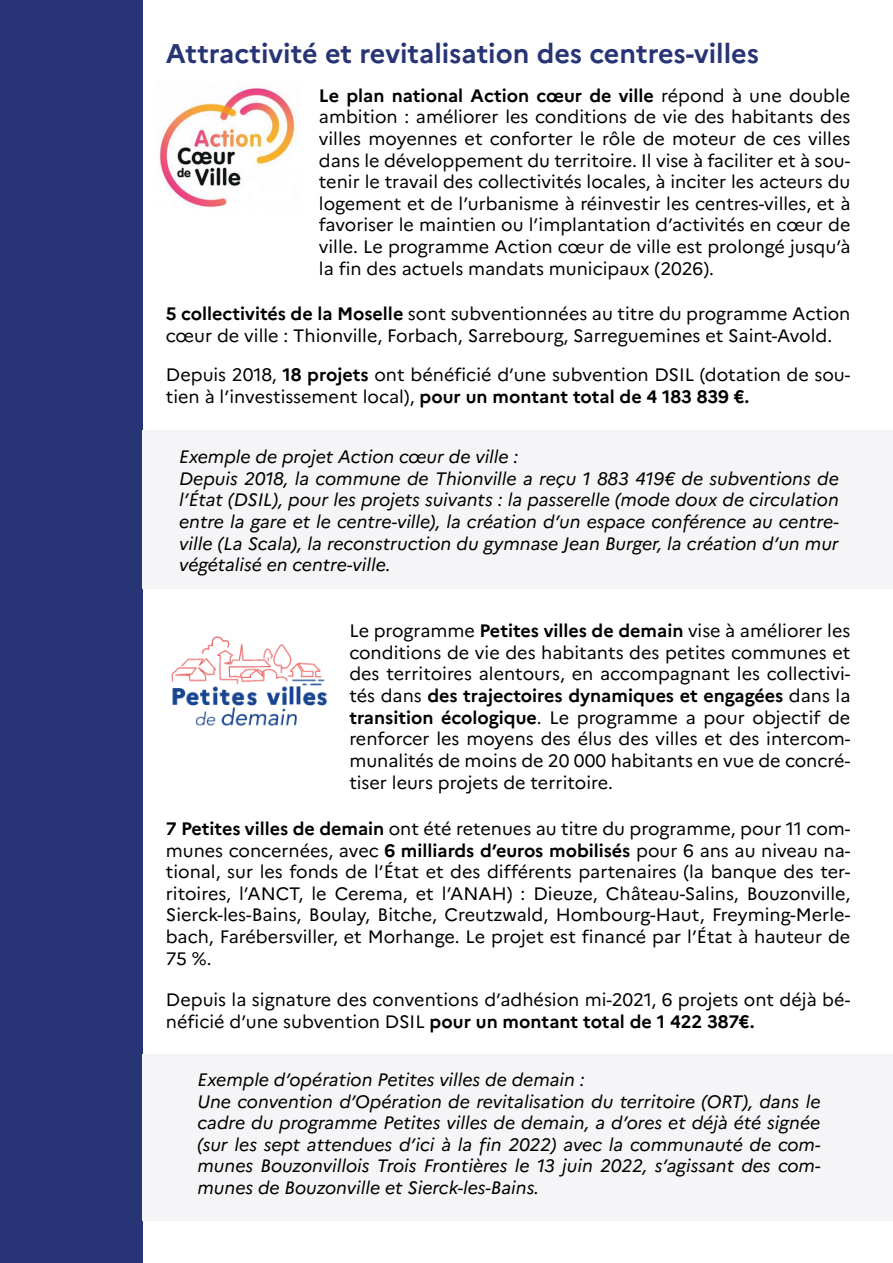
<style>
.page{position:relative;width:893px;height:1263px;background:#fff}
.page>*{position:absolute;margin:0;border:0;box-sizing:border-box;transform-origin:0 0}
.t1{font:700 27px "Marianne";color:#273475}
.t2{font:18px/21.6px "Marianne";color:#000;text-align:justify}
.t3{font:italic 18px/21.6px "Marianne";color:#000}
.s1{font-weight:700}
</style>
<div class="page">
<div style="left:0;top:0;width:142px;height:1263px;background:#273475"></div>
<img style="left:171px;top:636px;width:157px;height:90px">
<img style="left:158px;top:85px;width:139px;height:122px">
<div style="left:142px;top:1054px;width:751px;height:166px;background:#f5f4f6"></div>
<div style="left:142px;top:430px;width:751px;height:159px;background:#f5f4f6"></div>
<h1 class="t1" style="left:166px;top:37px;width:595px">Attractivité et revitalisation des centres-villes</h1>
<p class="t2" style="left:319px;top:85px;width:533px"><span class="s1">Le plan national Action cœur de ville</span> répond à une double ambition : améliorer les conditions de vie des habitants des villes moyennes et conforter le rôle de moteur de ces villes dans le développement du territoire. Il vise à faciliter et à sou&shy;tenir le travail des collectivités locales, à inciter les acteurs du logement et de l’urbanisme à réinvestir les centres-villes, et à favoriser le maintien ou l’implantation d’activités en cœur de ville. Le programme Action cœur de ville est prolongé jusqu’à la fin des actuels mandats municipaux (2026).</p>
<p class="t2" style="left:166px;top:303px;width:686px"><span class="s1">5 collectivités de la Moselle</span> sont subventionnées au titre du programme Action cœur de ville : Thionville, Forbach, Sarrebourg, Sarreguemines et Saint-Avold.</p>
<p class="t2" style="left:166px;top:364px;width:686px">Depuis 2018, <span class="s1">18 projets</span> ont bénéficié d’une subvention DSIL (dotation de sou&shy;tien à l’investissement local), <span class="s1">pour un montant total de 4 183 839 €.</span></p>
<p class="t3" style="left:179px;top:446px;width:661px">Exemple de projet Action cœur de ville :<br>Depuis 2018, la commune de Thionville a reçu 1 883 419€ de subventions de l’État (DSIL), pour les projets suivants : la passerelle (mode doux de circulation entre la gare et le centre-ville), la création d’un espace conférence au centre&shy;ville (La Scala), la reconstruction du gymnase Jean Burger, la création d’un mur végétalisé en centre-ville.</p>
<p class="t2" style="left:349px;top:620px;width:503px">Le programme <span class="s1">Petites villes de demain</span> vise à améliorer les conditions de vie des habitants des petites communes et des territoires alentours, en accompagnant les collectivi&shy;tés dans <span class="s1">des trajectoires dynamiques et engagées</span> dans la <span class="s1">transition écologique</span>. Le programme a pour objectif de renforcer les moyens des élus des villes et des intercom&shy;munalités de moins de 20 000 habitants en vue de concré&shy;tiser leurs projets de territoire.</p>
<p class="t2" style="left:166px;top:818px;width:686px"><span class="s1">7 Petites villes de demain</span> ont été retenues au titre du programme, pour 11 com&shy;munes concernées, avec <span class="s1">6 milliards d’euros mobilisés</span> pour 6 ans au niveau na&shy;tional, sur les fonds de l’État et des différents partenaires (la banque des ter&shy;ritoires, l’ANCT, le Cerema, et l’ANAH) : Dieuze, Château-Salins, Bouzonville, Sierck-les-Bains, Boulay, Bitche, Creutzwald, Hombourg-Haut, Freyming-Merle&shy;bach, Farébersviller, et Morhange. Le projet est financé par l’État à hauteur de 75 %.</p>
<p class="t2" style="left:166px;top:989px;width:686px">Depuis la signature des conventions d’adhésion mi-2021, 6 projets ont déjà bé&shy;néficié d’une subvention DSIL <span class="s1">pour un montant total de 1 422 387€.</span></p>
<p class="t3" style="left:198px;top:1069px;width:624px">Exemple d’opération Petites villes de demain :<br>Une convention d’Opération de revitalisation du territoire (ORT), dans le cadre du programme Petites villes de demain, a d’ores et déjà été signée (sur les sept attendues d’ici à la fin 2022) avec la communauté de com&shy;munes Bouzonvillois Trois Frontières le 13 juin 2022, s’agissant des com&shy;munes de Bouzonville et Sierck-les-Bains.</p>
</div>
